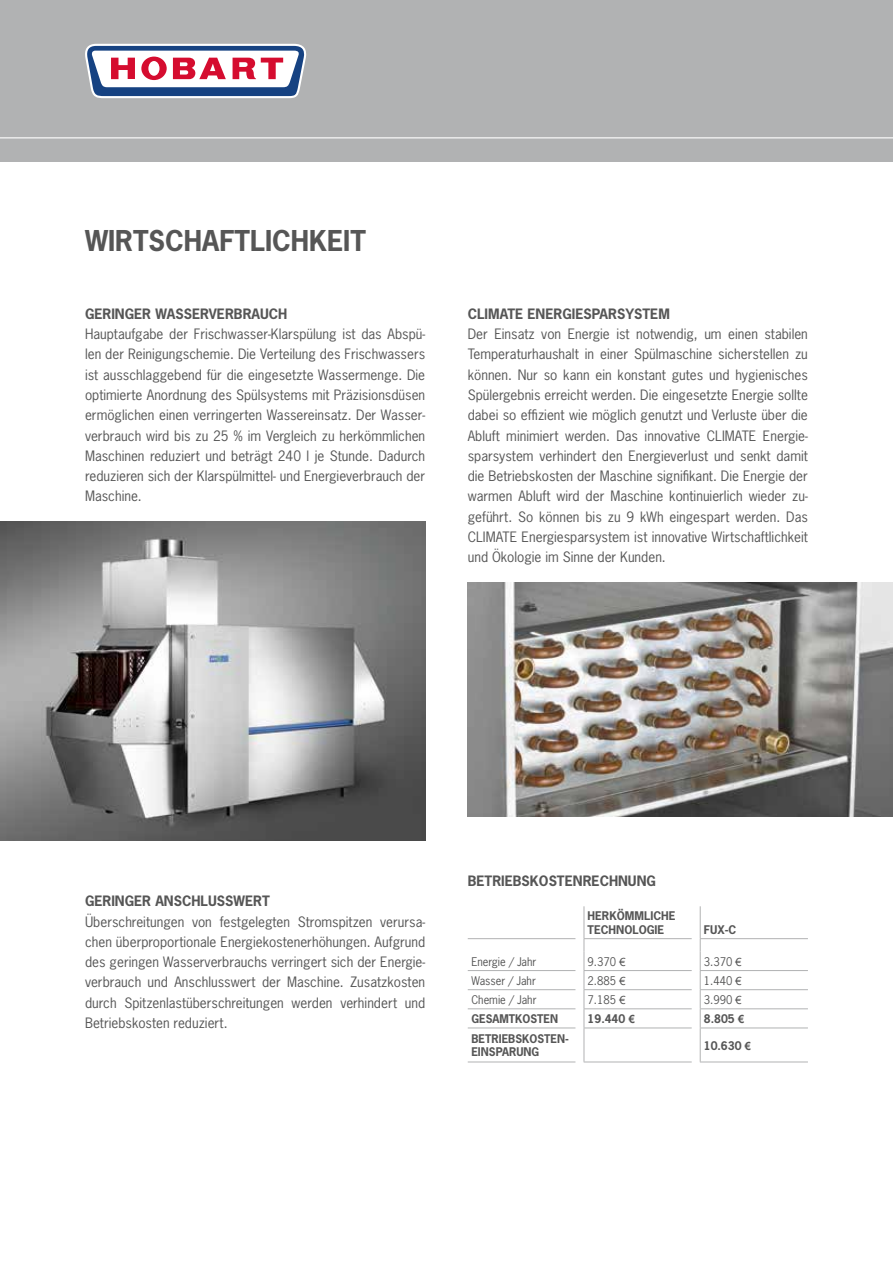
<style>
.page{position:relative;width:893px;height:1263px;background:#fff}
.page>*{position:absolute;margin:0;border:0;box-sizing:border-box;transform-origin:0 0}
.t1{font:700 27px "News Gothic";color:#565656}
.t2{font:13.5px/20.2px "News Gothic";color:#565656;text-align:justify}
.t3{font:700 13.5px "News Gothic";color:#565656}
.t4{font:700 11.25px/13.5px "News Gothic";color:#565656}
.t5{font:11.25px "News Gothic";color:#565656}
.s1{font-family:"Arial"}
</style>
<div class="page">
<div style="left:0;top:0;width:893px;height:162px;background:#b1b2b3"></div>
<hr style="left:0;top:137px;width:893px;height:1px;background:#fff">
<svg style="left:85px;top:44px;width:221px;height:54px;background:#b49eb6"></svg>
<hr style="left:584px;top:906px;width:1px;height:32px;background:#b1b2b3">
<hr style="left:700px;top:906px;width:1px;height:32px;background:#b1b2b3">
<hr style="left:468px;top:938px;width:107px;height:1px;background:#b1b2b3">
<hr style="left:584px;top:938px;width:108px;height:1px;background:#b1b2b3">
<hr style="left:700px;top:938px;width:108px;height:1px;background:#b1b2b3">
<hr style="left:468px;top:970px;width:107px;height:1px;background:#b1b2b3">
<hr style="left:584px;top:970px;width:108px;height:1px;background:#b1b2b3">
<hr style="left:700px;top:970px;width:108px;height:1px;background:#b1b2b3">
<hr style="left:468px;top:989px;width:107px;height:1px;background:#b1b2b3">
<hr style="left:584px;top:989px;width:108px;height:1px;background:#b1b2b3">
<hr style="left:700px;top:989px;width:108px;height:1px;background:#b1b2b3">
<hr style="left:468px;top:1008px;width:107px;height:1px;background:#b1b2b3">
<hr style="left:584px;top:1008px;width:108px;height:1px;background:#b1b2b3">
<svg style="left:584px;top:939px;width:1px;height:88px"></svg>
<hr style="left:700px;top:1008px;width:108px;height:1px;background:#b1b2b3">
<svg style="left:700px;top:939px;width:1px;height:88px"></svg>
<hr style="left:468px;top:1027px;width:107px;height:1px;background:#b1b2b3">
<hr style="left:584px;top:1027px;width:108px;height:1px;background:#b1b2b3">
<hr style="left:584px;top:1028px;width:1px;height:33px;background:#b1b2b3">
<hr style="left:700px;top:1027px;width:108px;height:1px;background:#b1b2b3">
<hr style="left:700px;top:1028px;width:1px;height:33px;background:#b1b2b3">
<hr style="left:468px;top:1061px;width:107px;height:1px;background:#b1b2b3">
<hr style="left:584px;top:1061px;width:108px;height:1px;background:#b1b2b3">
<hr style="left:700px;top:1061px;width:108px;height:1px;background:#b1b2b3">
<img style="left:0;top:521px;width:425px;height:319px">
<img style="left:468px;top:582px;width:425px;height:234px">
<h1 class="t1" style="left:85px;top:223px;width:282px">WIRTSCHAFTLICHKEIT</h1>
<p class="t3" style="left:85px;top:305px;width:204px">GERINGER WASSERVERBRAUCH</p>
<p class="t2" style="left:85px;top:324px;width:342px">Hauptaufgabe der Frischwasser-Klarspülung ist das Abspü&shy;len der Reinigungschemie. Die Verteilung des Frischwassers ist ausschlaggebend für die eingesetzte Wassermenge. Die optimierte Anordnung des Spülsystems mit Präzisionsdüsen ermöglichen einen verringerten Wassereinsatz. Der Wasser&shy;verbrauch wird bis zu 25 % im Vergleich zu herkömmlichen Maschinen reduziert und beträgt 240 l je Stunde. Dadurch reduzieren sich der Klarspülmittel- und Energieverbrauch der Maschine.</p>
<p class="t3" style="left:468px;top:305px;width:204px">CLIMATE ENERGIESPARSYSTEM</p>
<p class="t2" style="left:468px;top:324px;width:342px">Der Einsatz von Energie ist notwendig, um einen stabilen Temperaturhaushalt in einer Spülmaschine sicherstellen zu können. Nur so kann ein konstant gutes und hygienisches Spülergebnis erreicht werden. Die eingesetzte Energie sollte dabei so effizient wie möglich genutzt und Verluste über die Abluft minimiert werden. Das innovative CLIMATE Energie&shy;sparsystem verhindert den Energieverlust und senkt damit die Betriebskosten der Maschine signifikant. Die Energie der warmen Abluft wird der Maschine kontinuierlich wieder zu&shy;geführt. So können bis zu 9 kWh eingespart werden. Das CLIMATE Energiesparsystem ist innovative Wirtschaftlichkeit und Ökologie im Sinne der Kunden.</p>
<p class="t3" style="left:85px;top:892px;width:186px">GERINGER ANSCHLUSSWERT</p>
<p class="t2" style="left:85px;top:911px;width:342px">Überschreitungen von festgelegten Stromspitzen verursa&shy;chen überproportionale Energiekostenerhöhungen. Aufgrund des geringen Wasserverbrauchs verringert sich der Energie&shy;verbrauch und Anschlusswert der Maschine. Zusatzkosten durch Spitzenlastüberschreitungen werden verhindert und Betriebskosten reduziert.</p>
<p class="t3" style="left:468px;top:872px;width:190px">BETRIEBSKOSTENRECHNUNG</p>
<p class="t4" style="left:588px;top:909px;width:89px">HERKÖMMLICHE<br>TECHNOLOGIE</p>
<p class="t4" style="left:704px;top:922px;width:34px">FUX-C</p>
<p class="t5" style="left:471px;top:954px;width:67px">Energie / Jahr</p>
<p class="t5" style="left:588px;top:954px;width:39px">9.370 <span class="s1">€</span></p>
<p class="t5" style="left:704px;top:954px;width:39px">3.370 <span class="s1">€</span></p>
<p class="t5" style="left:471px;top:973px;width:66px">Wasser / Jahr</p>
<p class="t5" style="left:588px;top:973px;width:39px">2.885 <span class="s1">€</span></p>
<p class="t5" style="left:704px;top:973px;width:39px">1.440 <span class="s1">€</span></p>
<p class="t5" style="left:471px;top:992px;width:67px">Chemie / Jahr</p>
<p class="t5" style="left:588px;top:992px;width:39px">7.185 <span class="s1">€</span></p>
<p class="t5" style="left:704px;top:992px;width:39px">3.990 <span class="s1">€</span></p>
<p class="t4" style="left:471px;top:1012px;width:88px">GESAMTKOSTEN</p>
<p class="t4" style="left:588px;top:1012px;width:49px">19.440 <span class="s1">€</span></p>
<p class="t4" style="left:704px;top:1012px;width:42px">8.805 <span class="s1">€</span></p>
<p class="t4" style="left:471px;top:1031px;width:99px">BETRIEBSKOSTEN-<br>EINSPARUNG</p>
<p class="t4" style="left:704px;top:1038px;width:49px">10.630 <span class="s1">€</span></p>
</div>
